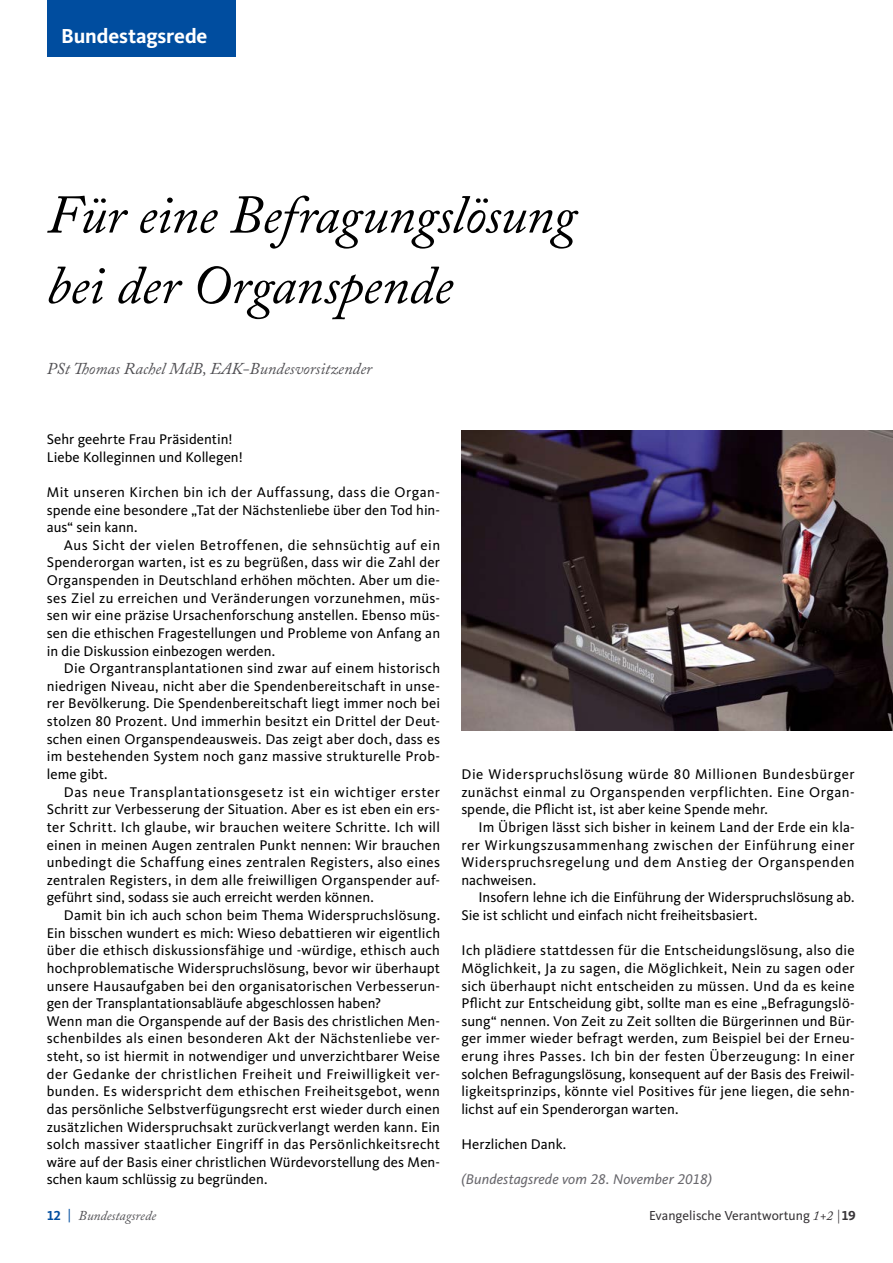
<style>
.page{position:relative;width:893px;height:1263px;background:#fff}
.page>*{position:absolute;margin:0;border:0;box-sizing:border-box;transform-origin:0 0}
.t1{font:italic 54px/70.5px "Adobe Caslon Pro";letter-spacing:-.01em;color:#000}
.t2{font:700 21px "CDU Kievit Tab";letter-spacing:-.005em;color:#fff}
.t3{font:italic 16.5px "Adobe Caslon Pro";color:#504f53}
.t4{font:14.55px/17.7px "CDU Kievit Tab";letter-spacing:.01em;color:#000;text-align:justify}
.t5{font:italic 14.55px "CDU Kievit Tab";letter-spacing:.01em;color:#68676c}
.t6{font:13.5px "CDU Kievit Tab";color:#373437}
.t7{font:italic 13.5px "Adobe Caslon Pro";color:#504f53}
.s1{font-family:"CDU Kievit Tab";font-weight:700;font-style:normal;color:#004d9f}
.s2{font-family:"CDU Kievit Tab";font-style:normal;color:#004d9f}
.s3{font-family:"Adobe Caslon Pro";font-style:italic}
.s4{font-weight:700}
</style>
<div class="page">
<div style="left:47px;top:0;width:189px;height:56px;background:#004d9f"></div>
<img style="left:461px;top:430px;width:432px;height:301px">
<h2 class="t2" style="left:61px;top:24px;width:148px">Bundestagsrede</h2>
<h1 class="t1" style="left:47px;top:179px;width:531px">Für eine Befragungslösung bei der Organspende</h1>
<p class="t3" style="left:47px;top:358px;width:327px">PSt Thomas Rachel MdB, EAK-Bundesvorsitzender</p>
<p class="t4" style="left:47px;top:431px;width:198px">Sehr geehrte Frau Präsidentin!<br>Liebe Kolleginnen und Kollegen!</p>
<p class="t4" style="left:47px;top:483px;width:395px">Mit unseren Kirchen bin ich der Auffassung, dass die Organ&shy;spende eine besondere „Tat der Nächstenliebe über den Tod hin&shy;aus“ sein kann.</p>
<p class="t4" style="left:47px;top:536px;width:395px;text-indent:17px">Aus Sicht der vielen Betroffenen, die sehnsüchtig auf ein Spenderorgan warten, ist es zu begrüßen, dass wir die Zahl der Organspenden in Deutschland erhöhen möchten. Aber um die&shy;ses Ziel zu erreichen und Veränderungen vorzunehmen, müs&shy;sen wir eine präzise Ursachenforschung anstellen. Ebenso müs&shy;sen die ethischen Fragestellungen und Probleme von Anfang an in die Diskussion einbezogen werden.</p>
<p class="t4" style="left:47px;top:660px;width:395px;text-indent:17px">Die Organtransplantationen sind zwar auf einem historisch niedrigen Niveau, nicht aber die Spendenbereitschaft in unse&shy;rer Bevölkerung. Die Spendenbereitschaft liegt immer noch bei stolzen 80 Prozent. Und immerhin besitzt ein Drittel der Deut&shy;schen einen Organspendeausweis. Das zeigt aber doch, dass es im bestehenden System noch ganz massive strukturelle Prob&shy;leme gibt.</p>
<p class="t4" style="left:47px;top:783px;width:395px;text-indent:17px">Das neue Transplantationsgesetz ist ein wichtiger erster Schritt zur Verbesserung der Situation. Aber es ist eben ein ers&shy;ter Schritt. Ich glaube, wir brauchen weitere Schritte. Ich will einen in meinen Augen zentralen Punkt nennen: Wir brauchen unbedingt die Schaffung eines zentralen Registers, also eines zentralen Registers, in dem alle freiwilligen Organspender auf&shy;geführt sind, sodass sie auch erreicht werden können.</p>
<p class="t4" style="left:47px;top:906px;width:395px;text-align:left;text-indent:17px">Damit bin ich auch schon beim Thema Widerspruchslösung.<br>Ein bisschen wundert es mich: Wieso debattieren wir eigentlich über die ethisch diskussionsfähige und -würdige, ethisch auch hochproblematische Widerspruchslösung, bevor wir überhaupt unsere Hausaufgaben bei den organisatorischen Verbesserun&shy;gen der Transplantationsabläufe abgeschlossen haben?<br>Wenn man die Organspende auf der Basis des christlichen Men&shy;schenbildes als einen besonderen Akt der Nächstenliebe ver&shy;steht, so ist hiermit in notwendiger und unverzichtbarer Weise der Gedanke der christlichen Freiheit und Freiwilligkeit ver&shy;bunden. Es widerspricht dem ethischen Freiheitsgebot, wenn das persönliche Selbstverfügungsrecht erst wieder durch einen zusätzlichen Widerspruchsakt zurückverlangt werden kann. Ein solch massiver staatlicher Eingriff in das Persönlichkeitsrecht wäre auf der Basis einer christlichen Würdevorstellung des Men&shy;schen kaum schlüssig zu begründen.</p>
<p class="t4" style="left:461px;top:765px;width:395px">Die Widerspruchslösung würde 80 Millionen Bundesbürger zunächst einmal zu Organspenden verpflichten. Eine Organ&shy;spende, die Pflicht ist, ist aber keine Spende mehr.</p>
<p class="t4" style="left:461px;top:818px;width:395px;text-indent:17px">Im Übrigen lässt sich bisher in keinem Land der Erde ein kla&shy;rer Wirkungszusammenhang zwischen der Einführung einer Widerspruchsregelung und dem Anstieg der Organspenden nachweisen.</p>
<p class="t4" style="left:461px;top:889px;width:395px;text-indent:17px">Insofern lehne ich die Einführung der Widerspruchslösung ab.<br>Sie ist schlicht und einfach nicht freiheitsbasiert.</p>
<p class="t4" style="left:461px;top:942px;width:395px">Ich plädiere stattdessen für die Entscheidungslösung, also die Möglichkeit, Ja zu sagen, die Möglichkeit, Nein zu sagen oder sich überhaupt nicht entscheiden zu müssen. Und da es keine Pflicht zur Entscheidung gibt, sollte man es eine „Befragungslö&shy;sung“ nennen. Von Zeit zu Zeit sollten die Bürgerinnen und Bür&shy;ger immer wieder befragt werden, zum Beispiel bei der Erneu&shy;erung ihres Passes. Ich bin der festen Überzeugung: In einer solchen Befragungslösung, konsequent auf der Basis des Freiwil&shy;ligkeitsprinzips, könnte viel Positives für jene liegen, die sehn&shy;lichst auf ein Spenderorgan warten.</p>
<p class="t4" style="left:461px;top:1135px;width:106px">Herzlichen Dank.</p>
<p class="t5" style="left:461px;top:1171px;width:252px">(Bundestagsrede vom 28. November 2018)</p>
<p class="t7" style="left:47px;top:1207px;width:111px"><span class="s1">12</span> <span class="s2">|</span> Bundestagsrede</p>
<p class="t6" style="left:649px;top:1207px;width:208px">Evangelische Verantwortung <span class="s3">1+2 |</span> <span class="s4">19</span></p>
</div>
